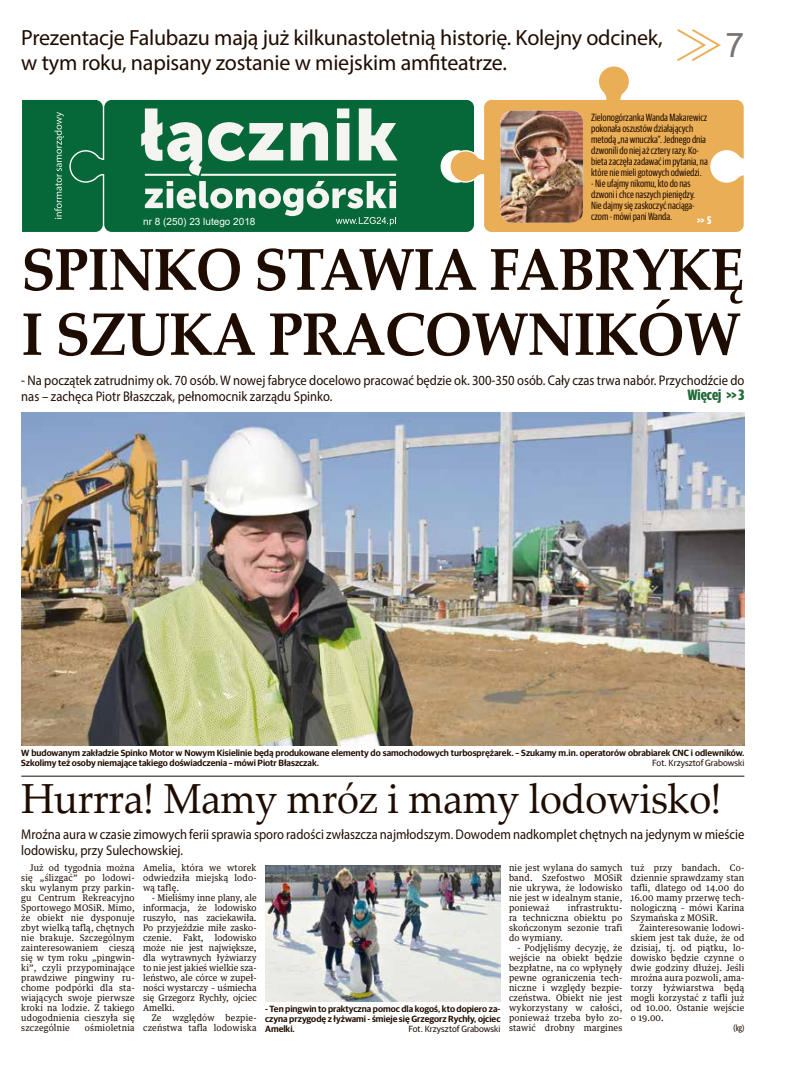
<style>
.page{position:relative;width:794px;height:1078px;background:#fff}
.page>*{position:absolute;margin:0;border:0;box-sizing:border-box;transform-origin:0 0}
.t1{font:700 60px "Palatino Linotype";letter-spacing:-.02em;color:#1f0c00;scale:.95 1}
.t2{font:700 59px "Palatino Linotype";letter-spacing:-.02em;color:#1f0c00;scale:.95 1}
.t3{font:42px "Palatino Linotype";letter-spacing:-.01em;color:#1f0c00;scale:.95 1}
.t4{font:34px "Arial";color:#797571}
.t5{font:22px/25px "Myriad Pro";letter-spacing:-.01em;color:#1f0c00}
.t6{font:700 15px "Guardian Sans X Cond";color:#216a38}
.t7{font:14px/16px "Myriad Pro";color:#1f0c00;scale:.9 1}
.t8{font:700 11px "Guardian Sans X Cond";color:#fff}
.t9{font:10.5px/11px "Guardian Sans X Cond";color:#1f0c00}
.t10{font:10px "Arial";color:#fff}
.t11{font:9px/10px "Guardian Text Egyp";letter-spacing:.02em;color:#1f0c00;text-align:justify;scale:.95 1}
.t12{font:600 9px/10px "Guardian Sans";color:#1f0c00}
.t13{font:9px "Guardian Sans";color:#1f0c00}
.t14{font:9px "Guardian Sans X Cond";color:#1f0c00}
</style>
<div class="page">
<svg style="left:677px;top:29px;width:44px;height:32px"></svg>
<svg style="left:450px;top:66px;width:293px;height:166px;fill:#eaae56"></svg>
<svg style="left:103px;top:100px;width:371px;height:132px;background:#146e3e"></svg>
<svg style="left:22px;top:100px;width:81px;height:132px;background:#0e6d3e"></svg>
<svg style="left:141px;top:108px;width:256px;height:117px"></svg>
<img style="left:500px;top:111px;width:83px;height:112px">
<img style="left:265px;top:865px;width:235px;height:136px">
<hr style="left:21px;top:775px;width:723px;height:1px;background:#1f0c00">
<img style="left:21px;top:412px;width:723px;height:333px">
<h3 class="t5" style="left:21px;top:25px;width:643px">Prezentacje Falubazu mają już kilkunastoletnią historię. Kolejny odcinek, w tym roku, napisany zostanie w miejskim amfiteatrze.</h3>
<p class="t10" style="left:143px;top:214px;width:114px">nr 8 (250) 23 lutego 2018</p>
<p class="t9" style="left:591px;top:111px;width:118px">Zielonogórzanka Wanda Makarewicz pokonała oszustów działających metodą „na wnuczka”. Jednego dnia dzwonili do niej aż cztery razy. Ko&shy;bieta zaczęła zadawać im pytania, na które nie mieli gotowych odwiedzi.</p>
<p class="t9" style="left:591px;top:177px;width:105px">- Nie ufajmy nikomu, kto do nas dzwoni i chce naszych pieniędzy.<br>Nie dajmy się zaskoczyć naciąga&shy;czom - mówi pani Wanda.</p>
<p class="t8" style="left:697px;top:212px;width:16px">&gt;&gt; 5</p>
<h3 class="t4" style="left:725px;top:21px;width:20px">7</h3>
<h2 class="t2" style="left:21px;top:228px;width:762px">SPINKO STAWIA FABRYKĘ</h2>
<h1 class="t1" style="left:21px;top:292px;width:758px">I SZUKA PRACOWNIKÓW</h1>
<h3 class="t7" style="left:21px;top:372px;width:805px">- Na początek zatrudnimy ok. 70 osób. W nowej fabryce docelowo pracować będzie ok. 300-350 osób. Cały czas trwa nabór. Przychodźcie do nas – zachęca Piotr Błaszczak, pełnomocnik zarządu Spinko.</h3>
<h3 class="t6" style="left:687px;top:384px;width:58px">Więcej &gt;&gt; 3</h3>
<p class="t12" style="left:21px;top:747px;width:724px">W budowanym zakładzie Spinko Motor w Nowym Kisielinie będą produkowane elementy do samochodowych turbosprężarek. – Szukamy m.in. operatorów obrabiarek CNC i odlewników.<br>Szkolimy też osoby niemające takiego doświadczenia – mówi Piotr Błaszczak.</p>
<p class="t13" style="left:652px;top:756px;width:94px">Fot. Krzysztof Grabowski</p>
<h3 class="t3" style="left:21px;top:768px;width:739px">Hurrra! Mamy mróz i mamy lodowisko!</h3>
<h3 class="t7" style="left:21px;top:825px;width:805px">Mroźna aura w czasie zimowych ferii sprawia sporo radości zwłaszcza najmłodszym. Dowodem nadkomplet chętnych na jedynym w mieście lodowisku, przy Sulechowskiej.</h3>
<p class="t11" style="left:21px;top:861px;width:121px;text-indent:9px">Już od tygodnia można się „ślizgać” po lodowi&shy;sku wylanym przy parkin&shy;gu Centrum Rekreacyjno Sportowego MOSiR. Mimo, że obiekt nie dysponuje zbyt wielką taflą, chętnych nie brakuje. Szczególnym zainteresowaniem cieszą się w tym roku „pingwin&shy;ki”, czyli przypominające prawdziwe pingwiny ru&shy;chome podpórki dla sta&shy;wiających swoje pierwsze kroki na lodzie. Z takiego udogodnienia cieszyła się szczególnie</p>
<p class="t11" style="left:143px;top:861px;width:121px">Amelia, która we wtorek odwiedziła miejską lodo&shy;wą taflę.</p>
<p class="t11" style="left:143px;top:891px;width:121px;text-indent:9px">- Mieliśmy inne plany, ale informacja, że lodowisko ruszyło, nas zaciekawiła.<br>Po przyjeździe miłe zasko&shy;czenie. Fakt, lodowisko może nie jest największe, dla wytrawnych łyżwiarzy to nie jest jakieś wielkie sza&shy;leństwo, ale córce w zupeł&shy;ności wystarczy – uśmiecha się Grzegorz Rychły, ojciec Amelki.</p>
<p class="t11" style="left:143px;top:1011px;width:121px;text-align:right">Ze względów bezpie&shy;czeństwa tafla lodowiska</p>
<p class="t11" style="left:509px;top:861px;width:121px">nie jest wylana do samych band. Szefostwo MOSiR nie ukrywa, że lodowisko nie jest w idealnym stanie, ponieważ</p>
<p class="t11" style="left:631px;top:861px;width:121px">tuż przy bandach. Co&shy;dziennie sprawdzamy stan tafli, dlatego od 14.00 do 16.00 mamy przerwę tech&shy;nologiczną – mówi Karina Szymańska z MOSiR.</p>
<p class="t11" style="left:631px;top:921px;width:121px;text-indent:9px">Zainteresowanie lodowi&shy;skiem jest tak duże, że od dzisiaj, tj. od piątku, lo&shy;dowisko będzie czynne o dwie godziny dłużej. Jeśli mroźna aura pozwoli, ama&shy;torzy łyżwiarstwa będą mogli korzystać z tafli już od 10.00. Ostanie wejście o 19.00.</p>
<p class="t14" style="left:733px;top:1021px;width:12px">(kg)</p>
<p class="t11" style="left:509px;top:901px;width:121px;text-indent:59px">infrastruktu&shy;ra techniczna obiektu po skończonym sezonie trafi do wymiany.</p>
<p class="t11" style="left:509px;top:941px;width:121px;text-indent:9px">- Podjęliśmy decyzję, że wejście na obiekt będzie bezpłatne, na co wpłynęły pewne ograniczenia tech&shy;niczne i względy bezpie&shy;czeństwa. Obiekt nie jest wykorzystany w całości, ponieważ trzeba było zo&shy;stawić drobny margines</p>
<p class="t12" style="left:265px;top:1002px;width:237px;text-align:justify">- Ten pingwin to praktyczna pomoc dla kogoś, kto dopiero za&shy;czyna przygodę z łyżwami - śmieje się Grzegorz Rychły, ojciec Amelki.</p>
<p class="t11" style="left:85px;top:1021px;width:54px">ośmioletnia</p>
<p class="t13" style="left:408px;top:1022px;width:94px">Fot. Krzysztof Grabowski</p>
</div>
